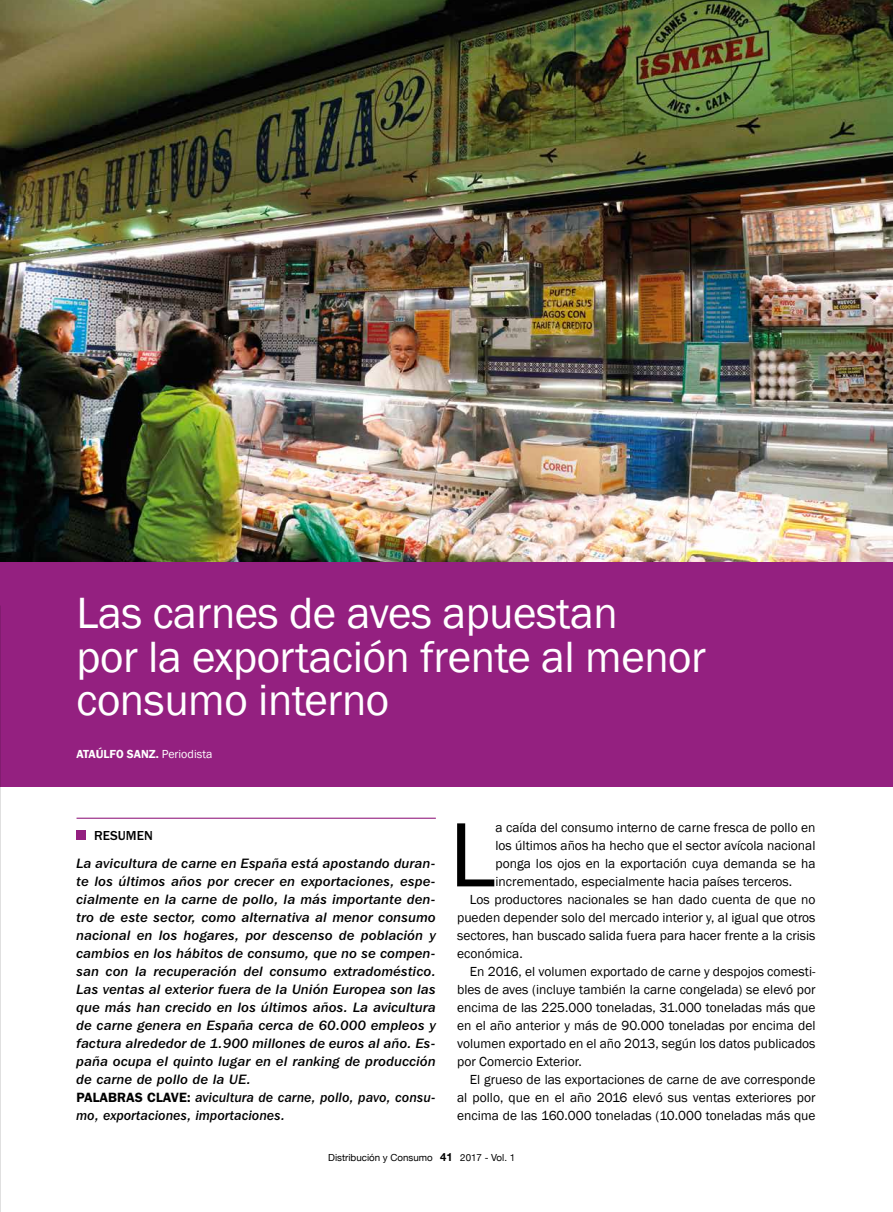
<style>
.page{position:relative;width:893px;height:1212px;background:#fff}
.page>*{position:absolute;margin:0;border:0;box-sizing:border-box;transform-origin:0 0}
.t1{font:94.5px "Franklin Gothic";color:#000}
.t2{font:45px/43.5px "Franklin Gothic";letter-spacing:-.01em;color:#fff}
.t3{font:13.5px "Franklin Gothic";color:#000}
.t4{font:13.5px/18px "Franklin Gothic IT Cby BT Med Ital";letter-spacing:.02em;color:#000}
.t5{font:500 13.5px "Franklin Gothic LT";color:#000}
.t6{font:600 12px "Franklin Gothic";color:#fff}
.t7{font:9.75px "Helvetica Neue";color:#000}
.s1{font-weight:400}
.s2{font-weight:700;font-size:11.25px}
.s3{font-family:"Franklin Gothic LT";font-weight:600}
</style>
<div class="page">
<img style="left:0;top:0;width:893px;height:562px">
<hr style="left:77px;top:818px;width:359px;height:1px;background:#942080">
<div style="left:77px;top:831px;width:9px;height:9px;background:#942080"></div>
<div style="left:0;top:562px;width:893px;height:225px;background:#942080"></div>
<svg style="left:0;top:606px;width:1px;height:606px"></svg>
<h2 class="t2" style="left:77px;top:592px;width:631px">Las carnes de aves apuestan<br>por la exportación frente al menor consumo interno</h2>
<p class="t6" style="left:77px;top:747px;width:137px">ATAÚLFO SANZ. <span class="s1">Periodista</span></p>
<h1 class="t1" style="left:449px;top:796px;width:48px">L</h1>
<p class="t3" style="left:495px;top:819px;width:321px">a caída del consumo interno de carne fresca de pollo en</p>
<p class="t5" style="left:94px;top:828px;width:60px">RESUMEN</p>
<p class="t3" style="left:495px;top:837px;width:321px">los últimos años ha hecho que el sector avícola nacional</p>
<p class="t3" style="left:495px;top:855px;width:321px">ponga los ojos en la exportación cuya demanda se ha</p>
<p class="t3" style="left:495px;top:873px;width:298px">incrementado, especialmente hacia países terceros.</p>
<p class="t3" style="left:470px;top:891px;width:347px">Los productores nacionales se han dado cuenta de que no</p>
<p class="t3" style="left:457px;top:909px;width:360px">pueden depender solo del mercado interior y, al igual que otros</p>
<p class="t3" style="left:457px;top:927px;width:360px">sectores, han buscado salida fuera para hacer frente a la crisis</p>
<p class="t3" style="left:457px;top:945px;width:67px">económica.</p>
<p class="t3" style="left:470px;top:963px;width:347px">En 2016, el volumen exportado de carne y despojos comesti-</p>
<p class="t3" style="left:457px;top:981px;width:360px">bles de aves (incluye también la carne congelada) se elevó por</p>
<p class="t3" style="left:457px;top:999px;width:360px">encima de las 225.000 toneladas, 31.000 toneladas más que</p>
<p class="t3" style="left:457px;top:1017px;width:360px">en el año anterior y más de 90.000 toneladas por encima del</p>
<p class="t3" style="left:457px;top:1035px;width:360px">volumen exportado en el año 2013, según los datos publicados</p>
<p class="t3" style="left:457px;top:1053px;width:126px">por Comercio Exterior.</p>
<p class="t3" style="left:470px;top:1071px;width:347px">El grueso de las exportaciones de carne de ave corresponde</p>
<p class="t3" style="left:457px;top:1089px;width:360px">al pollo, que en el año 2016 elevó sus ventas exteriores por</p>
<p class="t3" style="left:457px;top:1107px;width:360px">encima de las 160.000 toneladas (10.000 toneladas más que</p>
<p class="t7" style="left:328px;top:1152px;width:188px">Distribución y Consumo <span class="s2">41</span> 2017 - Vol. 1</p>
<p class="t4" style="left:77px;top:854px;width:361px">La avicultura de carne en España está apostando duran&shy;te los últimos años por crecer en exportaciones, espe&shy;cialmente en la carne de pollo, la más importante den&shy;tro de este sector, como alternativa al menor consumo nacional en los hogares, por descenso de población y cambios en los hábitos de consumo, que no se compen&shy;san con la recuperación del consumo extradoméstico.<br>Las ventas al exterior fuera de la Unión Europea son las que más han crecido en los últimos años. La avicultura de carne genera en España cerca de 60.000 empleos y factura alrededor de 1.900 millones de euros al año. Es&shy;paña ocupa el quinto lugar en el ranking de producción de carne de pollo de la UE.<br><span class="s3">PALABRAS CLAVE:</span> avicultura de carne, pollo, pavo, consu&shy;mo, exportaciones, importaciones.</p>
</div>
